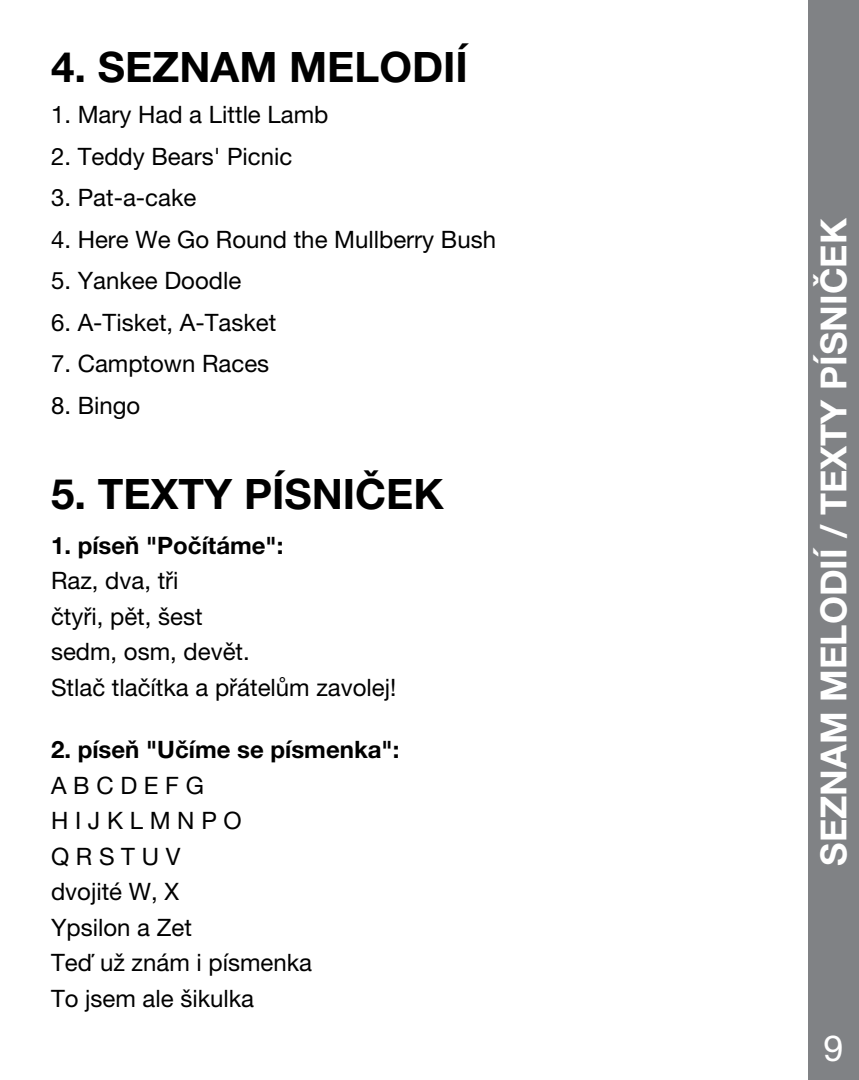
<style>
.page{position:relative;width:859px;height:1080px;background:#fff}
.page>*{position:absolute;margin:0;border:0;box-sizing:border-box;transform-origin:0 0}
.t1{font:700 42px "Helvetica Neue LT Pro";color:#000}
.t2{font:700 36px "Helvetica Neue LT Pro";color:#fff}
.t3{font:36px "Helvetica Neue LT Pro";color:#fff}
.t4{font:24px/35.4px "Helvetica Neue LT Pro";color:#000}
.t5{font:700 24px "Helvetica Neue LT Pro";color:#000}
</style>
<div class="page">
<div style="left:808px;top:0;width:51px;height:1080px;background:#808285"></div>
<h1 class="t1" style="left:51px;top:41px;width:105px">4. Seznam</h1>
<h1 class="t1" style="left:289px;top:41px;width:27px">melodií</h1>
<p class="t4" style="left:51px;top:97px;width:279px">1. Mary Had a Little Lamb</p>
<p class="t4" style="left:51px;top:138px;width:243px">2. Teddy Bears' Picnic</p>
<p class="t4" style="left:51px;top:180px;width:147px">3. Pat-a-cake</p>
<p class="t4" style="left:51px;top:221px;width:446px">4. Here We Go Round the Mullberry Bush</p>
<p class="t4" style="left:51px;top:263px;width:192px">5. Yankee Doodle</p>
<p class="t4" style="left:51px;top:304px;width:227px">6. A-Tisket, A-Tasket</p>
<p class="t4" style="left:51px;top:346px;width:220px">7. Camptown Races</p>
<p class="t4" style="left:51px;top:387px;width:91px">8. Bingo</p>
<h1 class="t1" style="left:51px;top:468px;width:394px">5. TEXTY PÍSNIČEK</h1>
<p class="t5" style="left:51px;top:531px;width:234px">1. píseň "Počítáme":</p>
<p class="t4" style="left:51px;top:563px;width:347px">Raz, dva, tři<br>čtyři, pět, šest<br>sedm, osm, devět.<br>Stlač tlačítka a přátelům zavolej!</p>
<p class="t5" style="left:51px;top:735px;width:350px">2. píseň "Učíme se písmenka":</p>
<p class="t4" style="left:51px;top:767px;width:263px">A BCDEFG<br>H I J K L M N P O<br>Q R S T U V<br>dvojité W, X<br>Ypsilon a Zet<br>Teď už znám i písmenka<br>To jsem ale šikulka</p>
<h2 class="t2" style="left:811px;top:866px;width:649px;rotate:-90deg">Seznam melodií / TEXTY PÍSNIČEK</h2>
<h2 class="t3" style="left:823px;top:1027px;width:22px">9</h2>
</div>
